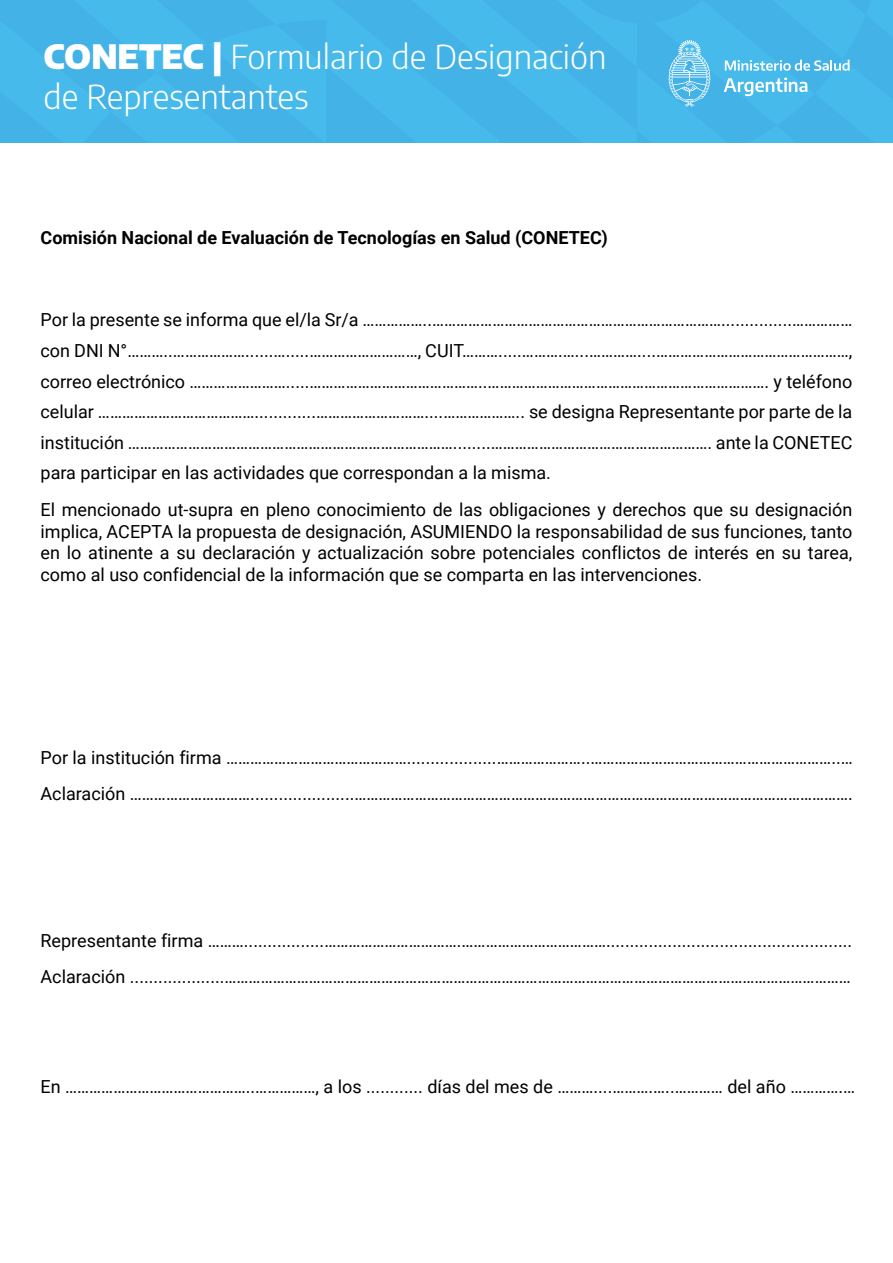
<style>
.page{position:relative;width:893px;height:1263px;background:#fff}
.page>*{position:absolute;margin:0;border:0;box-sizing:border-box;transform-origin:0 0}
.t1{font:300 33px/39.6px "Encode Sans";color:#fff}
.t2{font:18px/30.6px "Roboto";color:#000;text-align:justify}
.t3{font:700 18px "Roboto";color:#000}
.s1{font-weight:900}
</style>
<div class="page">
<div style="left:326px;top:0;width:147px;height:143px;background:#46b8eb"></div>
<div style="left:0;top:0;width:326px;height:143px;background:#47baec"></div>
<div style="left:473px;top:0;width:420px;height:143px;background:#45b6e8"></div>
<h1 class="t1" style="left:43px;top:36px;width:564px"><span class="s1">CONETEC |</span> Formulario de Designación de Representantes</h1>
<p class="t3" style="left:41px;top:225px;width:569px">Comisión Nacional de Evaluación de Tecnologías en Salud (CONETEC)</p>
<p class="t2" style="left:41px;top:304px;width:813px">Por la presente se informa que el/la Sr/a ……………..………………………………………………………………...............…………… con DNI N°………..………………......….....………………………, CUIT……….....……….…...…………....…………………………………………, correo electrónico …………………….....……………………………………..……………………………………………………………. y teléfono celular ………………………………….............………………………....……………….. se designa Representante por parte de la institución ………………………………………………………………………........………………………………………………. ante la CONETEC para participar en las actividades que correspondan a la misma.</p>
<p class="t2" style="left:41px;top:498px;width:813px;line-height:21.6px">El mencionado ut-supra en pleno conocimiento de las obligaciones y derechos que su designación implica, ACEPTA la propuesta de designación, ASUMIENDO la responsabilidad de sus funciones, tanto en lo atinente a su declaración y actualización sobre potenciales conflictos de interés en su tarea, como al uso confidencial de la información que se comparta en las intervenciones.</p>
<p class="t2" style="left:41px;top:738px;width:814px;line-height:36.6px">Por la institución firma ………………………………………...................…………………..……………………………………………………..…<br>Aclaración …………………………......................…………………………………………………………………………………………………………….</p>
<p class="t2" style="left:41px;top:921px;width:813px;line-height:36.6px">Representante firma ……….................…………………………….………………………………....................................................<br>Aclaración ....................…………………………………………………………………………………………………………………………………………</p>
<p class="t2" style="left:41px;top:1071px;width:816px">En ………………………………………..……………, a los ............ días del mes de ………....……….…..………… del año ………….…</p>
</div>
